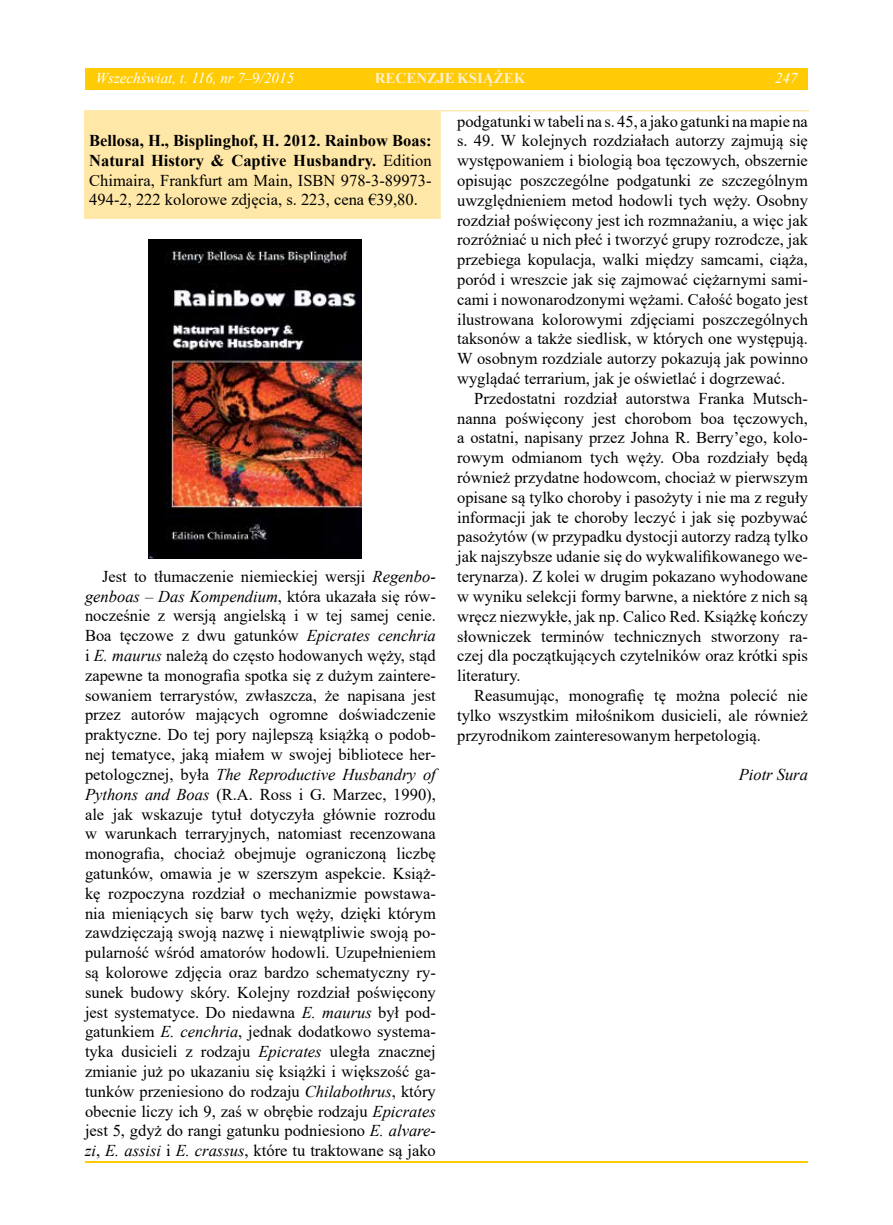
<style>
.page{position:relative;width:893px;height:1225px;background:#fff}
.page>*{position:absolute;margin:0;border:0;box-sizing:border-box;transform-origin:0 0}
.t1{font:16.5px/19.8px "Times New Roman";color:#000;text-align:justify}
.t2{font:italic 16.5px "Times New Roman";color:#000}
.t3{font:italic 15px "Times New Roman";color:#fff}
.t4{font:700 15px "Times New Roman";color:#ffefcf}
.s1{font-style:normal}
.s2{font-weight:700}
.s3{font-style:italic}
</style>
<div class="page">
<hr style="left:85px;top:1161px;width:723px;height:1px;background:#ffcb05">
<div style="left:84px;top:111px;width:357px;height:108px;background:#ffe7a7"></div>
<hr style="left:84px;top:110px;width:725px;height:1px;background:#ffe293">
<img style="left:149px;top:240px;width:212px;height:318px">
<div style="left:85px;top:68px;width:723px;height:21px;background:#ffcb05"></div>
<p class="t3" style="left:96px;top:68px;width:200px">Wszechświat, t. 116, nr 7<span class="s1">–9</span>/2015</p>
<p class="t4" style="left:375px;top:67px;width:152px">RECENZJE KSIĄŻEK</p>
<p class="t3" style="left:775px;top:68px;width:24px">247</p>
<p class="t1" style="left:89px;top:130px;width:344px"><span class="s2">Bellosa, H., Bisplinghof, H. 2012. Rainbow Boas:<br>Natural History &amp; Captive Husbandry.</span> Edition Chimaira, Frankfurt am Main, ISBN 978-3-89973- 494-2, 222 kolorowe zdjęcia, s. 223, cena €39,80.</p>
<p class="t1" style="left:85px;top:566px;width:352px;text-indent:17px">Jest to tłumaczenie niemieckiej wersji <span class="s3">Regenbo&shy;genboas – Das Kompendium</span>, która ukazała się rów&shy;nocześnie z wersją angielską i w tej samej cenie.<br>Boa tęczowe z dwu gatunków <span class="s3">Epicrates cenchria </span>i <span class="s3">E. maurus</span> należą do często hodowanych węży, stąd zapewne ta monografia spotka się z dużym zaintere&shy;sowaniem terrarystów, zwłaszcza, że napisana jest przez autorów mających ogromne doświadczenie praktyczne. Do tej pory najlepszą książką o podob&shy;nej tematyce, jaką miałem w swojej bibliotece her&shy;petologcznej, była <span class="s3">The Reproductive Husbandry of Pythons and Boas</span> (R.A. Ross i G. Marzec, 1990), ale jak wskazuje tytuł dotyczyła głównie rozrodu w warunkach terraryjnych, natomiast recenzowana monografia, chociaż obejmuje ograniczoną liczbę gatunków, omawia je w szerszym aspekcie. Książ&shy;kę rozpoczyna rozdział o mechanizmie powstawa&shy;nia mieniących się barw tych węży, dzięki którym zawdzięczają swoją nazwę i niewątpliwie swoją po&shy;pularność wśród amatorów hodowli. Uzupełnieniem są kolorowe zdjęcia oraz bardzo schematyczny ry&shy;sunek budowy skóry. Kolejny rozdział poświęcony jest systematyce. Do niedawna <span class="s3">E. maurus</span> był pod&shy;gatunkiem <span class="s3">E. cenchria</span>, jednak dodatkowo systema&shy;tyka dusicieli z rodzaju <span class="s3">Epicrates</span> uległa znacznej zmianie już po ukazaniu się książki i większość ga&shy;tunków przeniesiono do rodzaju <span class="s3">Chilabothrus</span>, który obecnie liczy ich 9, zaś w obrębie rodzaju <span class="s3">Epicrates </span>jest 5, gdyż do rangi gatunku podniesiono <span class="s3">E. alvare&shy;zi</span>, <span class="s3">E. assisi</span> i <span class="s3">E. crassus</span>, które tu traktowane są jako</p>
<p class="t1" style="left:457px;top:111px;width:352px">podgatunki w tabeli na s. 45, a jako gatunki na mapie na s. 49. W kolejnych rozdziałach autorzy zajmują się występowaniem i biologią boa tęczowych, obszernie opisując poszczególne podgatunki ze szczególnym uwzględnieniem metod hodowli tych węży. Osobny rozdział poświęcony jest ich rozmnażaniu, a więc jak rozróżniać u nich płeć i tworzyć grupy rozrodcze, jak przebiega kopulacja, walki między samcami, ciąża, poród i wreszcie jak się zajmować ciężarnymi sami&shy;cami i nowonarodzonymi wężami. Całość bogato jest ilustrowana kolorowymi zdjęciami poszczególnych taksonów a także siedlisk, w których one występują.<br>W osobnym rozdziale autorzy pokazują jak powinno wyglądać terrarium, jak je oświetlać i dogrzewać.</p>
<p class="t1" style="left:457px;top:388px;width:352px;text-indent:17px">Przedostatni rozdział autorstwa Franka Mutsch&shy;nanna poświęcony jest chorobom boa tęczowych, a ostatni, napisany przez Johna R. Berry’ego, kolo&shy;rowym odmianom tych węży. Oba rozdziały będą również przydatne hodowcom, chociaż w pierwszym opisane są tylko choroby i pasożyty i nie ma z reguły informacji jak te choroby leczyć i jak się pozbywać pasożytów (w przypadku dystocji autorzy radzą tylko jak najszybsze udanie się do wykwalifikowanego we&shy;terynarza). Z kolei w drugim pokazano wyhodowane w wyniku selekcji formy barwne, a niektóre z nich są wręcz niezwykłe, jak np. Calico Red. Książkę kończy słowniczek terminów technicznych stworzony ra&shy;czej dla początkujących czytelników oraz krótki spis literatury.</p>
<p class="t1" style="left:457px;top:685px;width:352px;text-indent:17px">Reasumując, monografię tę można polecić nie tylko wszystkim miłośnikom dusicieli, ale również przyrodnikom zainteresowanym herpetologią.</p>
<p class="t2" style="left:739px;top:763px;width:71px">Piotr Sura</p>
</div>
